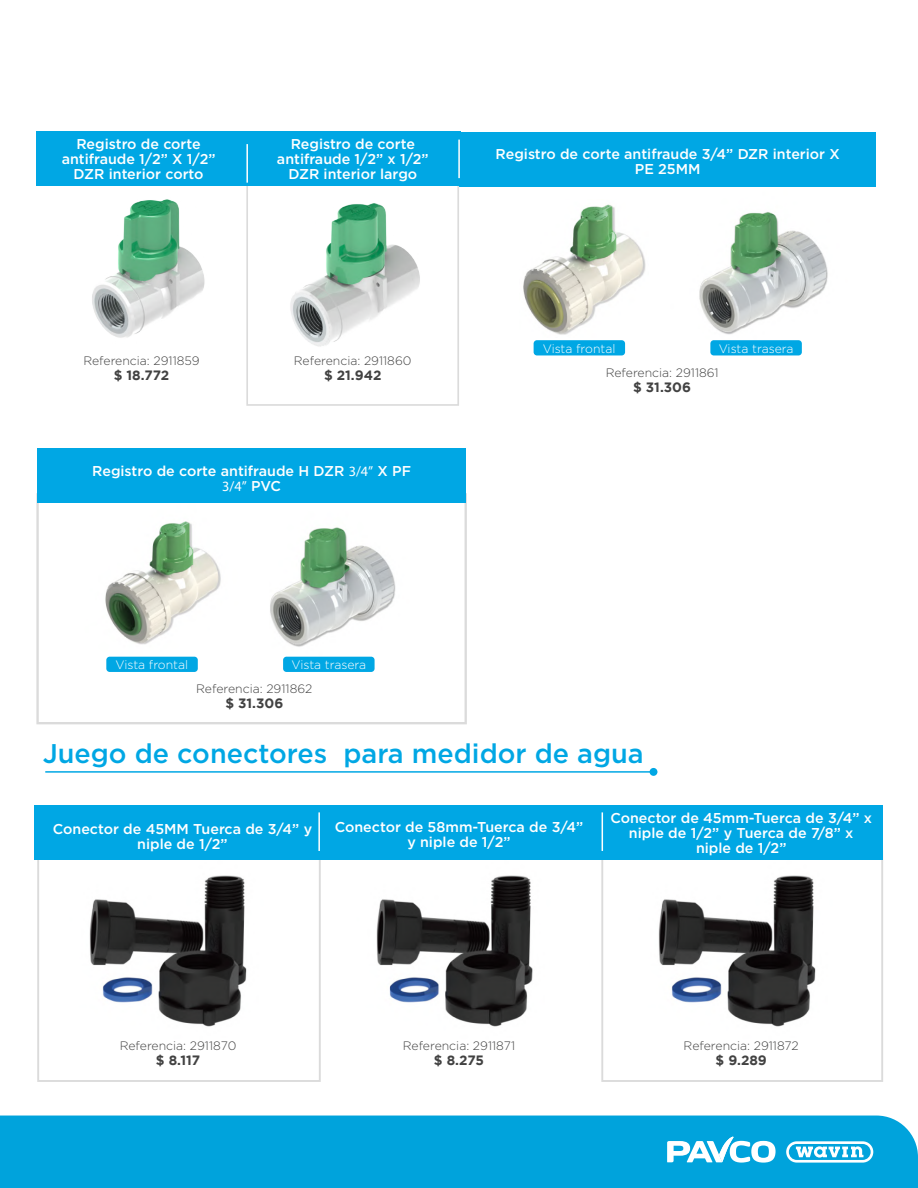
<style>
.page{position:relative;width:918px;height:1188px;background:#fff}
.page>*{position:absolute;margin:0;border:0;box-sizing:border-box;transform-origin:0 0}
.t1{font:500 27px "Gotham";color:#00a7e4}
.t2{font:500 14.25px/15px "Gotham";color:#fff;text-align:center}
.t3{font:14.25px "Myriad Pro";color:#fff}
.t4{font:700 13.5px "Gotham";color:#424242}
.t5{font:300 12.15px "Gotham";color:#424242}
.t6{font:300 12.15px "Gotham";color:#fff}
.s1{font-family:"Myriad Pro";font-weight:400}
.s2{font-family:"Gotham";font-weight:500}
</style>
<div class="page">
<img style="left:629px;top:186px;width:247px;height:170px">
<img style="left:523px;top:200px;width:125px;height:137px">
<div style="left:458px;top:132px;width:418px;height:54px;background:#00a7e4"></div>
<div style="left:246px;top:175px;width:213px;height:231px;border:2px solid #dbdbdb"></div>
<div style="left:36px;top:132px;width:425px;height:54px;background:#00a7e4"></div>
<hr style="left:246px;top:144px;width:2px;height:39px;background:#fff">
<img style="left:92px;top:199px;width:113px;height:139px">
<img style="left:290px;top:203px;width:130px;height:144px">
<div style="left:534px;top:340px;width:91px;height:15px;background:#00a7e4;border-radius:3px"></div>
<div style="left:710px;top:340px;width:92px;height:15px;background:#00a7e4;border-radius:3px"></div>
<img style="left:658px;top:875px;width:158px;height:152px">
<img style="left:376px;top:875px;width:157px;height:152px">
<div style="left:601px;top:850px;width:282px;height:232px;border:2px solid #dbdbdb"></div>
<img style="left:89px;top:875px;width:158px;height:152px">
<div style="left:37px;top:850px;width:284px;height:232px;border:2px solid #dbdbdb"></div>
<div style="left:35px;top:805px;width:848px;height:55px;background:#00a7e4"></div>
<hr style="left:602px;top:812px;width:1px;height:39px;background:#fff">
<hr style="left:45px;top:771px;width:609px;height:2px;background:#00a7e4">
<div style="left:650px;top:768px;width:7px;height:8px;background:#00a7e4;border-radius:50%"></div>
<hr style="left:318px;top:812px;width:2px;height:39px;background:#fff">
<img style="left:270px;top:527px;width:126px;height:145px">
<img style="left:105px;top:521px;width:116px;height:151px">
<div style="left:36px;top:493px;width:431px;height:231px;border:2px solid #dbdbdb"></div>
<div style="left:38px;top:448px;width:428px;height:55px;background:#00a7e4"></div>
<hr style="left:458px;top:140px;width:2px;height:38px;background:#fff">
<div style="left:106px;top:657px;width:92px;height:15px;background:#00a7e4;border-radius:3px"></div>
<div style="left:283px;top:657px;width:92px;height:15px;background:#00a7e4;border-radius:3px"></div>
<div style="left:0;top:1116px;width:918px;height:72px;background:#00a3dc"></div>
<svg style="left:667px;top:1137px;width:109px;height:26px"></svg>
<svg style="left:786px;top:1141px;width:87px;height:22px"></svg>
<p class="t2" style="left:62px;top:136px;width:155px">Registro de corte antifraude 1/2” X 1/2”<br>DZR interior corto</p>
<p class="t2" style="left:277px;top:136px;width:153px">Registro de corte antifraude 1/2” x 1/2”<br>DZR interior largo</p>
<p class="t5" style="left:83px;top:354px;width:118px">Referencia: 2911859</p>
<p class="t4" style="left:114px;top:366px;width:57px">$ 18.772</p>
<p class="t5" style="left:294px;top:354px;width:119px">Referencia: 2911860</p>
<p class="t4" style="left:324px;top:366px;width:59px">$ 21.942</p>
<p class="t2" style="left:92px;top:463px;width:320px">Registro de corte antifraude H DZR <span class="s1">3/4”</span> X PF</p>
<p class="t3" style="left:222px;top:477px;width:60px">3/4” <span class="s2">PVC</span></p>
<p class="t6" style="left:115px;top:658px;width:74px">Vista frontal</p>
<p class="t6" style="left:291px;top:658px;width:76px">Vista trasera</p>
<p class="t5" style="left:196px;top:682px;width:118px">Referencia: 2911862</p>
<p class="t4" style="left:225px;top:695px;width:59px">$ 31.306</p>
<p class="t2" style="left:496px;top:146px;width:346px">Registro de corte antifraude 3/4” DZR interior X<br>PE 25MM</p>
<p class="t6" style="left:543px;top:342px;width:74px">Vista frontal</p>
<p class="t6" style="left:719px;top:342px;width:76px">Vista trasera</p>
<p class="t5" style="left:606px;top:366px;width:114px">Referencia: 2911861</p>
<p class="t4" style="left:633px;top:378px;width:59px">$ 31.306</p>
<h1 class="t1" style="left:43px;top:738px;width:603px">Juego de conectores para medidor de agua</h1>
<p class="t2" style="left:53px;top:821px;width:261px">Conector de 45MM Tuerca de 3/4” y niple de 1/2”</p>
<p class="t2" style="left:335px;top:819px;width:250px">Conector de 58mm-Tuerca de 3/4” y niple de 1/2”</p>
<p class="t2" style="left:610px;top:810px;width:263px">Conector de 45mm-Tuerca de 3/4” x niple de 1/2” y Tuerca de 7/8” x niple de 1/2”</p>
<p class="t5" style="left:120px;top:1039px;width:118px">Referencia: 2911870</p>
<p class="t4" style="left:156px;top:1052px;width:46px">$ 8.117</p>
<p class="t5" style="left:403px;top:1039px;width:114px">Referencia: 2911871</p>
<p class="t4" style="left:434px;top:1052px;width:52px">$ 8.275</p>
<p class="t5" style="left:684px;top:1039px;width:117px">Referencia: 2911872</p>
<p class="t4" style="left:716px;top:1052px;width:53px">$ 9.289</p>
</div>
